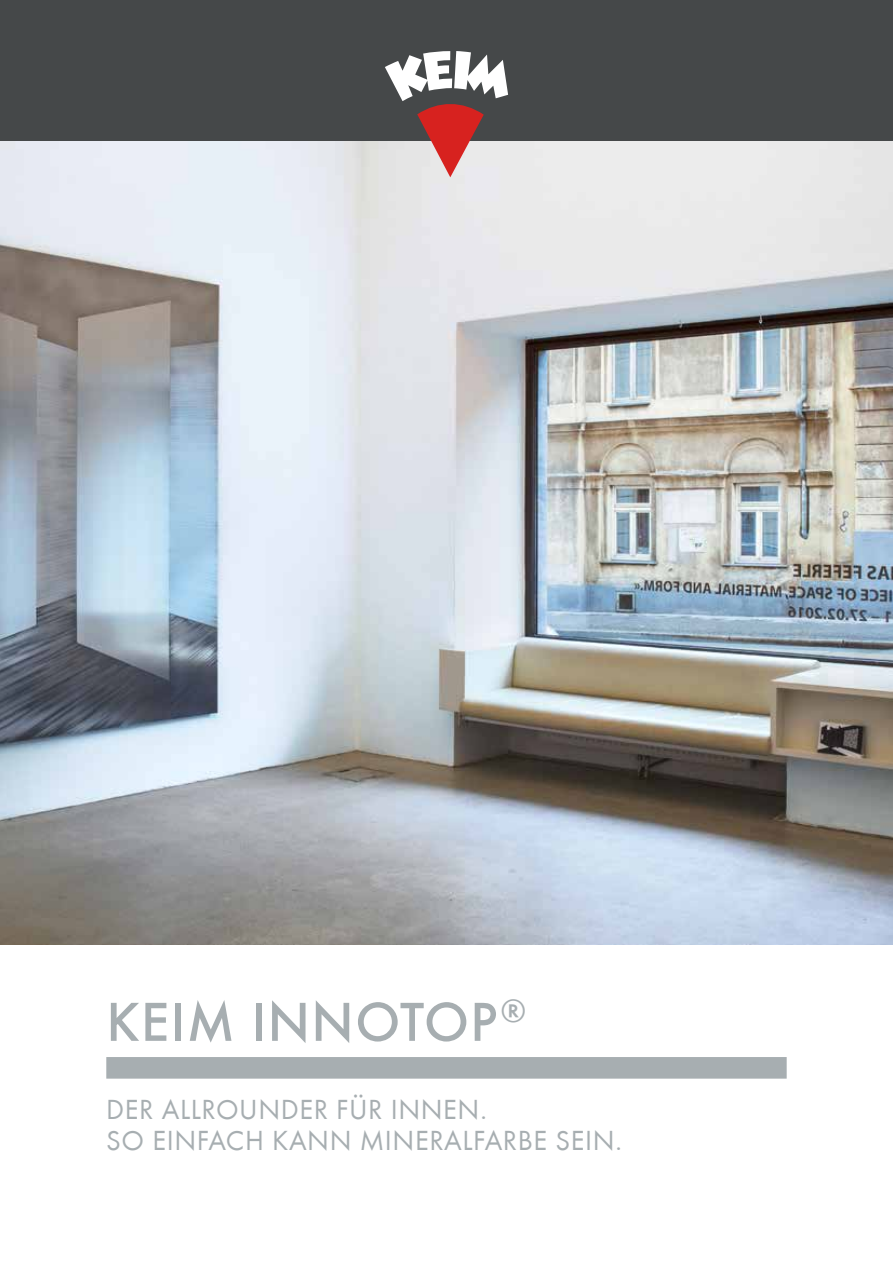
<style>
.page{position:relative;width:893px;height:1263px;background:#fff}
.page>*{position:absolute;margin:0;border:0;box-sizing:border-box;transform-origin:0 0}
.t1{font:500 57px "Futura T";letter-spacing:.02em;color:#a7aeb1}
.t2{font:500 33.3px "Futura T";color:#a7aeb1}
.t3{font:28.5px/31.3px "Futura T Boo";letter-spacing:.02em;color:#a7aeb1}
</style>
<div class="page">
<img style="left:0;top:140px;width:893px;height:804px">
<div style="left:0;top:0;width:893px;height:140px;background:#454849"></div>
<svg style="left:385px;top:51px;width:123px;height:126px"></svg>
<div style="left:106px;top:1057px;width:681px;height:22px;background:#a7aeb1"></div>
<p class="t2" style="left:501px;top:991px;width:27px">®</p>
<h1 class="t1" style="left:106px;top:988px;width:393px">KEIM INNOTOP</h1>
<p class="t3" style="left:106px;top:1094px;width:517px">DER ALLROUNDER FÜR INNEN.<br>SO EINFACH KANN MINERALFARBE SEIN.</p>
</div>
